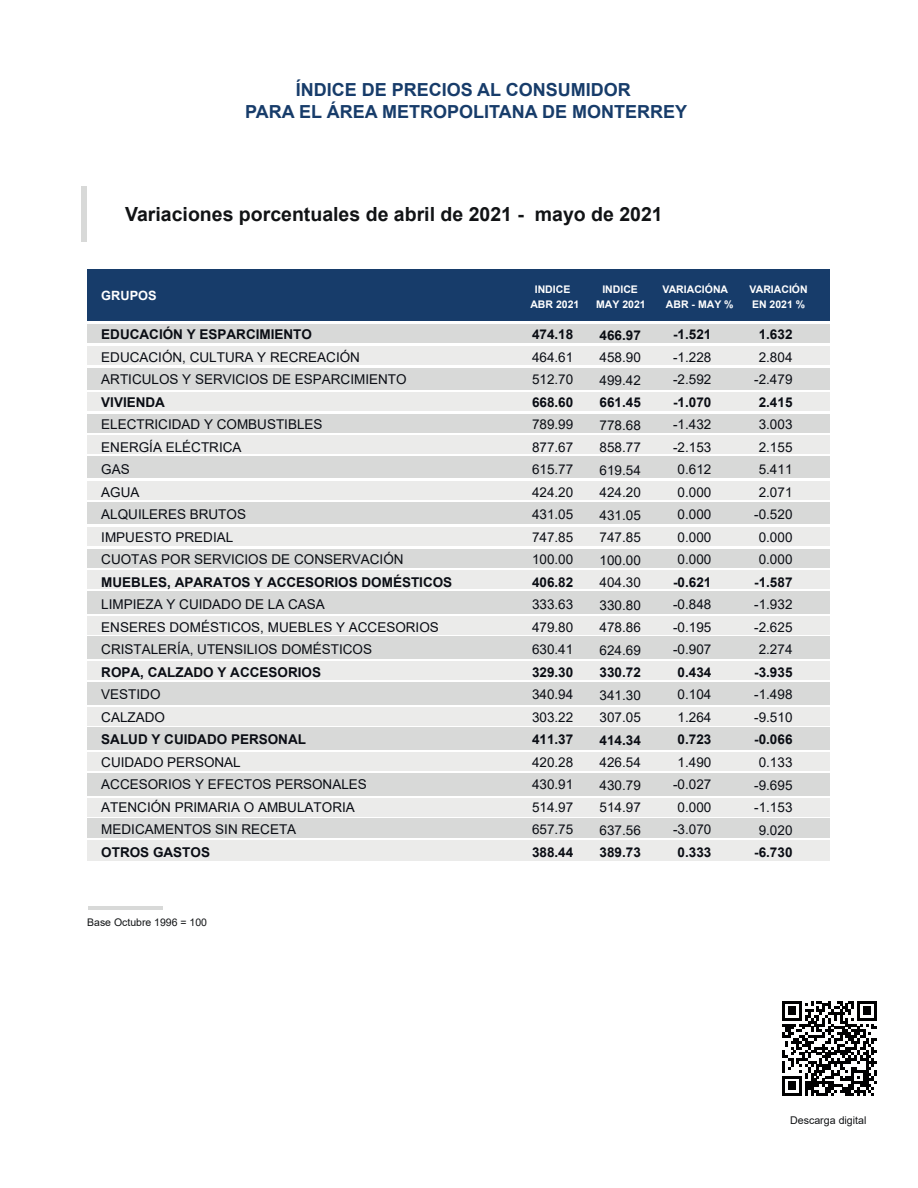
<style>
.page{position:relative;width:918px;height:1188px;background:#fff}
.page>*{position:absolute;margin:0;border:0;box-sizing:border-box;transform-origin:0 0}
.t1{font:700 19.5px "Arial";color:#111315}
.t2{font:700 18px/21.6px "Arial";color:#173c6a;text-align:center}
.t3{font:13.5px/22.5px "Arial";color:#0a0d14}
.t4{font:700 13.5px "Arial";color:#0a0d14}
.t5{font:700 12.75px "Arial";color:#fff}
.t6{font:10.65px "Arial";color:#111315}
.t7{font:700 10.5px/15px "Arial";color:#fff;text-align:center}
.t8{font:10.5px "Arial";color:#111315}
</style>
<div class="page">
<div style="left:81px;top:186px;width:6px;height:56px;background:#d8d9d8"></div>
<div style="left:87px;top:270px;width:742px;height:51px;background:#173c6a"></div>
<hr style="left:88px;top:906px;width:75px;height:3px;background:#d8d9d8">
<div style="left:87px;top:325px;width:742px;height:18px;background:#d8d9d8"></div>
<div style="left:87px;top:346px;width:743px;height:19px;background:#ebebea"></div>
<div style="left:87px;top:392px;width:743px;height:18px;background:#ebebea"></div>
<div style="left:87px;top:368px;width:743px;height:21px;background:#d8d9d8"></div>
<div style="left:87px;top:414px;width:742px;height:19px;background:#d8d9d8"></div>
<div style="left:87px;top:435px;width:742px;height:19px;background:#ebebea"></div>
<div style="left:87px;top:457px;width:742px;height:21px;background:#d8d9d8"></div>
<div style="left:87px;top:481px;width:742px;height:19px;background:#ebebea"></div>
<div style="left:87px;top:527px;width:742px;height:19px;background:#ebebea"></div>
<div style="left:87px;top:549px;width:742px;height:19px;background:#d8d9d8"></div>
<div style="left:87px;top:570px;width:742px;height:19px;background:#ebebea"></div>
<div style="left:87px;top:616px;width:742px;height:19px;background:#ebebea"></div>
<div style="left:87px;top:591px;width:742px;height:23px;background:#d8d9d8"></div>
<div style="left:87px;top:637px;width:742px;height:22px;background:#d8d9d8"></div>
<div style="left:87px;top:661px;width:742px;height:19px;background:#ebebea"></div>
<div style="left:87px;top:682px;width:742px;height:22px;background:#d8d9d8"></div>
<div style="left:87px;top:707px;width:742px;height:19px;background:#ebebea"></div>
<div style="left:87px;top:728px;width:742px;height:22px;background:#d8d9d8"></div>
<div style="left:87px;top:752px;width:742px;height:19px;background:#ebebea"></div>
<div style="left:87px;top:773px;width:742px;height:22px;background:#d8d9d8"></div>
<div style="left:87px;top:798px;width:742px;height:19px;background:#ebebea"></div>
<div style="left:87px;top:819px;width:742px;height:19px;background:#d8d9d8"></div>
<div style="left:87px;top:840px;width:742px;height:21px;background:#ebebea"></div>
<div style="left:87px;top:502px;width:742px;height:22px;background:#d8d9d8"></div>
<svg style="left:782px;top:1001px;width:95px;height:95px"></svg>
<h2 class="t2" style="left:245px;top:79px;width:444px">ÍNDICE DE PRECIOS AL CONSUMIDOR<br>PARA EL ÁREA METROPOLITANA DE MONTERREY</h2>
<h1 class="t1" style="left:125px;top:201px;width:539px">Variaciones porcentuales de abril de 2021 - mayo de 2021</h1>
<p class="t5" style="left:101px;top:286px;width:57px">GRUPOS</p>
<p class="t4" style="left:101px;top:325px;width:212px">EDUCACIÓN Y ESPARCIMIENTO</p>
<p class="t3" style="left:101px;top:346px;width:307px">EDUCACIÓN, CULTURA Y RECREACIÓN<br>ARTICULOS Y SERVICIOS DE ESPARCIMIENTO</p>
<p class="t4" style="left:101px;top:393px;width:65px">VIVIENDA</p>
<p class="t3" style="left:101px;top:413px;width:304px">ELECTRICIDAD Y COMBUSTIBLES<br>ENERGÍA ELÉCTRICA<br>GAS<br>AGUA<br>ALQUILERES BRUTOS<br>IMPUESTO PREDIAL<br>CUOTAS POR SERVICIOS DE CONSERVACIÓN</p>
<p class="t4" style="left:101px;top:573px;width:353px">MUEBLES, APARATOS Y ACCESORIOS DOMÉSTICOS</p>
<p class="t3" style="left:101px;top:593px;width:339px">LIMPIEZA Y CUIDADO DE LA CASA<br>ENSERES DOMÉSTICOS, MUEBLES Y ACCESORIOS<br>CRISTALERÍA, UTENSILIOS DOMÉSTICOS</p>
<p class="t4" style="left:101px;top:663px;width:221px">ROPA, CALZADO Y ACCESORIOS</p>
<p class="t3" style="left:101px;top:683px;width:65px">VESTIDO<br>CALZADO</p>
<p class="t4" style="left:101px;top:730px;width:206px">SALUD Y CUIDADO PERSONAL</p>
<p class="t3" style="left:101px;top:751px;width:267px">CUIDADO PERSONAL<br>ACCESORIOS Y EFECTOS PERSONALES<br>ATENCIÓN PRIMARIA O AMBULATORIA<br>MEDICAMENTOS SIN RECETA</p>
<p class="t4" style="left:101px;top:843px;width:110px">OTROS GASTOS</p>
<p class="t8" style="left:87px;top:915px;width:121px">Base Octubre 1996 = 100</p>
<p class="t7" style="left:530px;top:282px;width:51px">INDICE<br>ABR 2021</p>
<p class="t7" style="left:596px;top:282px;width:51px">INDICE<br>MAY 2021</p>
<p class="t7" style="left:662px;top:282px;width:73px">VARIACIÓNA<br>ABR - MAY %</p>
<p class="t7" style="left:750px;top:282px;width:60px;text-align:left">VARIACIÓN<br>EN 2021 %</p>
<p class="t4" style="left:532px;top:325px;width:43px">474.18</p>
<p class="t3" style="left:532px;top:346px;width:43px">464.61<br>512.70</p>
<p class="t4" style="left:532px;top:392px;width:43px">668.60</p>
<p class="t3" style="left:532px;top:413px;width:43px;text-align:justify">789.99<br>877.67<br>615.77<br>424.20<br>431.05<br>747.85<br>100.00</p>
<p class="t4" style="left:532px;top:572px;width:43px">406.82</p>
<p class="t3" style="left:532px;top:593px;width:43px;text-align:justify">333.63<br>479.80<br>630.41</p>
<p class="t4" style="left:532px;top:662px;width:43px">329.30</p>
<p class="t3" style="left:532px;top:683px;width:43px">340.94<br>303.22</p>
<p class="t4" style="left:532px;top:730px;width:43px">411.37</p>
<p class="t3" style="left:532px;top:751px;width:43px;text-align:justify">420.28<br>430.91<br>514.97<br>657.75</p>
<p class="t4" style="left:532px;top:842px;width:43px">388.44</p>
<p class="t4" style="left:600px;top:325px;width:43px">466.97</p>
<p class="t3" style="left:600px;top:346px;width:43px">458.90<br>499.42</p>
<p class="t4" style="left:600px;top:393px;width:43px">661.45</p>
<p class="t3" style="left:600px;top:414px;width:43px;text-align:justify">778.68<br>858.77<br>619.54<br>424.20<br>431.05<br>747.85<br>100.00<br>404.30<br>330.80<br>478.86<br>624.69</p>
<p class="t4" style="left:600px;top:663px;width:43px">330.72</p>
<p class="t3" style="left:600px;top:684px;width:43px">341.30<br>307.05</p>
<p class="t4" style="left:600px;top:730px;width:43px">414.34</p>
<p class="t3" style="left:600px;top:751px;width:43px;text-align:justify">426.54<br>430.79<br>514.97<br>637.56</p>
<p class="t4" style="left:600px;top:843px;width:43px">389.73</p>
<p class="t4" style="left:673px;top:325px;width:40px">-1.521</p>
<p class="t3" style="left:673px;top:346px;width:40px">-1.228 -2.592</p>
<p class="t4" style="left:673px;top:393px;width:40px">-1.070</p>
<p class="t3" style="left:673px;top:413px;width:40px;text-align:center">-1.432 -2.153<br>0.612<br>0.000<br>0.000<br>0.000<br>0.000</p>
<p class="t4" style="left:673px;top:573px;width:40px">-0.621</p>
<p class="t3" style="left:673px;top:593px;width:40px;text-align:justify">-0.848 -0.195 -0.907</p>
<p class="t4" style="left:678px;top:663px;width:35px">0.434</p>
<p class="t3" style="left:678px;top:683px;width:35px">0.104<br>1.264</p>
<p class="t4" style="left:678px;top:730px;width:35px">0.723</p>
<p class="t3" style="left:673px;top:751px;width:40px;text-align:center">1.490 -0.027<br>0.000 -3.070</p>
<p class="t4" style="left:678px;top:843px;width:35px">0.333</p>
<p class="t4" style="left:759px;top:325px;width:35px">1.632</p>
<p class="t3" style="left:754px;top:346px;width:40px;text-align:center">2.804 -2.479</p>
<p class="t4" style="left:759px;top:393px;width:35px">2.415</p>
<p class="t3" style="left:754px;top:413px;width:40px;text-align:center">3.003<br>2.155<br>5.411<br>2.071 -0.520<br>0.000<br>0.000</p>
<p class="t4" style="left:754px;top:573px;width:40px">-1.587</p>
<p class="t3" style="left:754px;top:593px;width:40px;text-align:center">-1.932 -2.625<br>2.274</p>
<p class="t4" style="left:754px;top:663px;width:40px">-3.935</p>
<p class="t3" style="left:754px;top:683px;width:40px">-1.498 -9.510</p>
<p class="t4" style="left:754px;top:730px;width:40px">-0.066</p>
<p class="t3" style="left:754px;top:751px;width:40px;text-align:center">0.133 -9.695 -1.153<br>9.020</p>
<p class="t4" style="left:754px;top:843px;width:40px">-6.730</p>
<p class="t6" style="left:790px;top:1113px;width:78px">Descarga digital</p>
</div>
